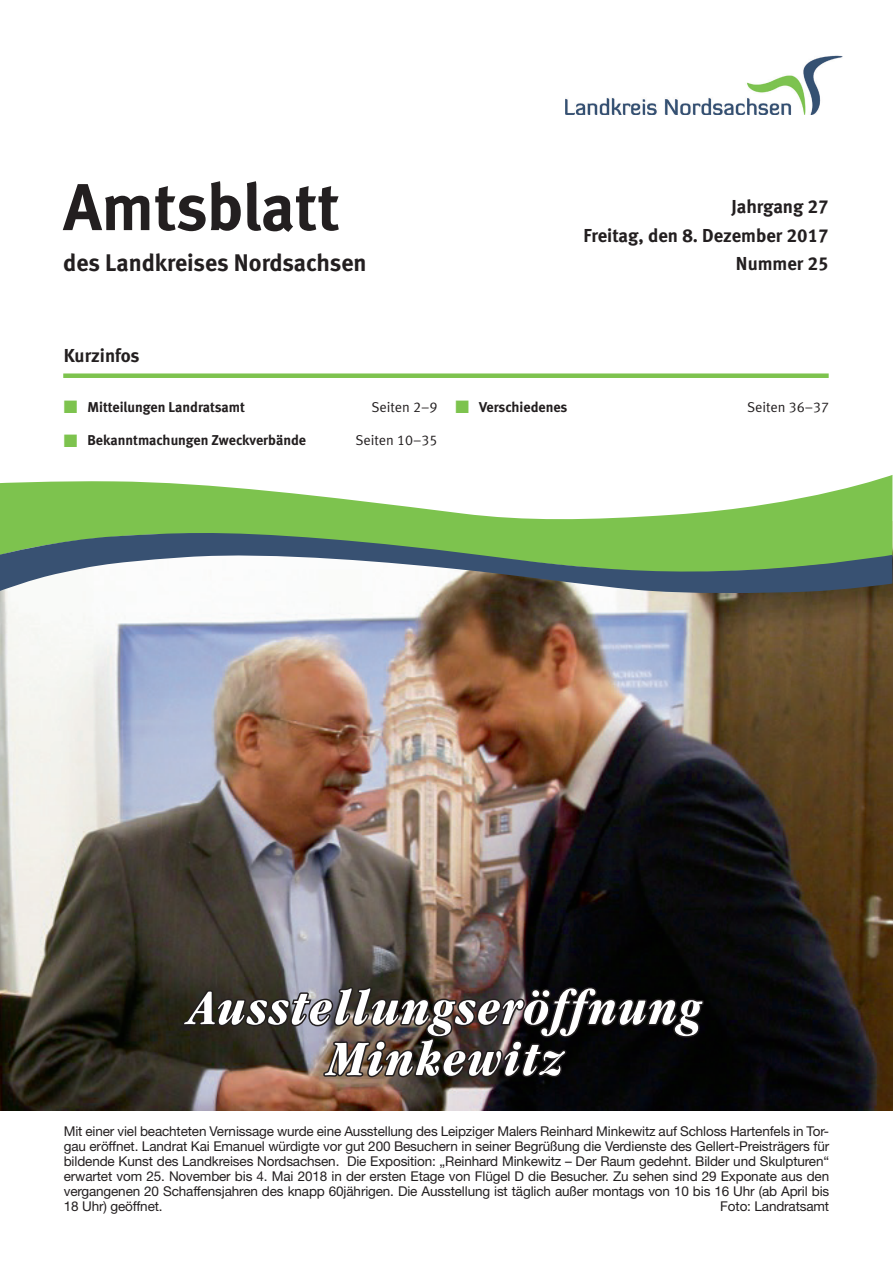
<style>
.page{position:relative;width:893px;height:1263px;background:#fff}
.page>*{position:absolute;margin:0;border:0;box-sizing:border-box;transform-origin:0 0}
.t1{font:66px "Meta Bold LF";color:#231f20}
.t2{font:italic 700 condensed 51px/51px "Garamond";letter-spacing:.03em;color:#fff;text-align:center}
.t3{font:24px "Meta Bold LF";color:#231f20}
.t4{font:18.75px/28.5px "Meta Bold LF";color:#231f20;text-align:right}
.t5{font:14.25px "Meta Bold LF";color:#231f20}
.t6{font:14.25px "Meta Normal LF";color:#231f20}
.t7{font:13.5px/15px "Helvetica Neue";letter-spacing:-.01em;color:#231f20;text-align:justify}
.s1{color:#7dc34e}
</style>
<div class="page">
<img style="left:0;top:594px;width:892px;height:516px">
<img style="left:565px;top:55px;width:280px;height:59px">
<svg style="left:0;top:475px;width:892px;height:55px;fill:#7dc34e"></svg>
<svg style="left:0;top:530px;width:892px;height:64px"></svg>
<div style="left:63px;top:373px;width:766px;height:5px;background:#7dc34e"></div>
<img style="left:181px;top:985px;width:524px;height:94px">
<h1 class="t1" style="left:63px;top:168px;width:278px">Amtsblatt</h1>
<h3 class="t3" style="left:63px;top:248px;width:305px">des Landkreises Nordsachsen</h3>
<h3 class="t4" style="left:583px;top:192px;width:247px">Jahrgang 27<br>Freitag, den 8. Dezember 2017<br>Nummer 25</h3>
<h3 class="t4" style="left:64px;top:341px;width:77px">Kurzinfos</h3>
<p class="t5" style="left:64px;top:399px;width:183px"><span class="s1">■</span> Mitteilungen Landratsamt</p>
<p class="t6" style="left:371px;top:399px;width:68px">Seiten 2–9</p>
<p class="t5" style="left:64px;top:432px;width:244px"><span class="s1">■</span> Bekanntmachungen Zweckverbände</p>
<p class="t6" style="left:355px;top:432px;width:84px">Seiten 10–35</p>
<p class="t5" style="left:455px;top:399px;width:113px"><span class="s1">■</span> Verschiedenes</p>
<p class="t6" style="left:747px;top:399px;width:84px">Seiten 36–37</p>
<h2 class="t2" style="left:190px;top:982px;width:513px">Ausstellungseröffnung<br>Minkewitz</h2>
<p class="t7" style="left:64px;top:1123px;width:767px">Mit einer viel beachteten Vernissage wurde eine Ausstellung des Leipziger Malers Reinhard Minkewitz auf Schloss Hartenfels in Tor&shy;gau eröffnet. Landrat Kai Emanuel würdigte vor gut 200 Besuchern in seiner Begrüßung die Verdienste des Gellert-Preisträgers für bildende Kunst des Landkreises Nordsachsen. Die Exposition: „Reinhard Minkewitz – Der Raum gedehnt. Bilder und Skulpturen“ erwartet vom 25. November bis 4. Mai 2018 in der ersten Etage von Flügel D die Besucher. Zu sehen sind 29 Exponate aus den vergangenen 20 Schaffensjahren des knapp 60jährigen. Die Ausstellung ist täglich außer montags von 10 bis 16 Uhr (ab April bis 18 Uhr) geöffnet.</p>
<p class="t7" style="left:720px;top:1198px;width:110px">Foto: Landratsamt</p>
</div>
